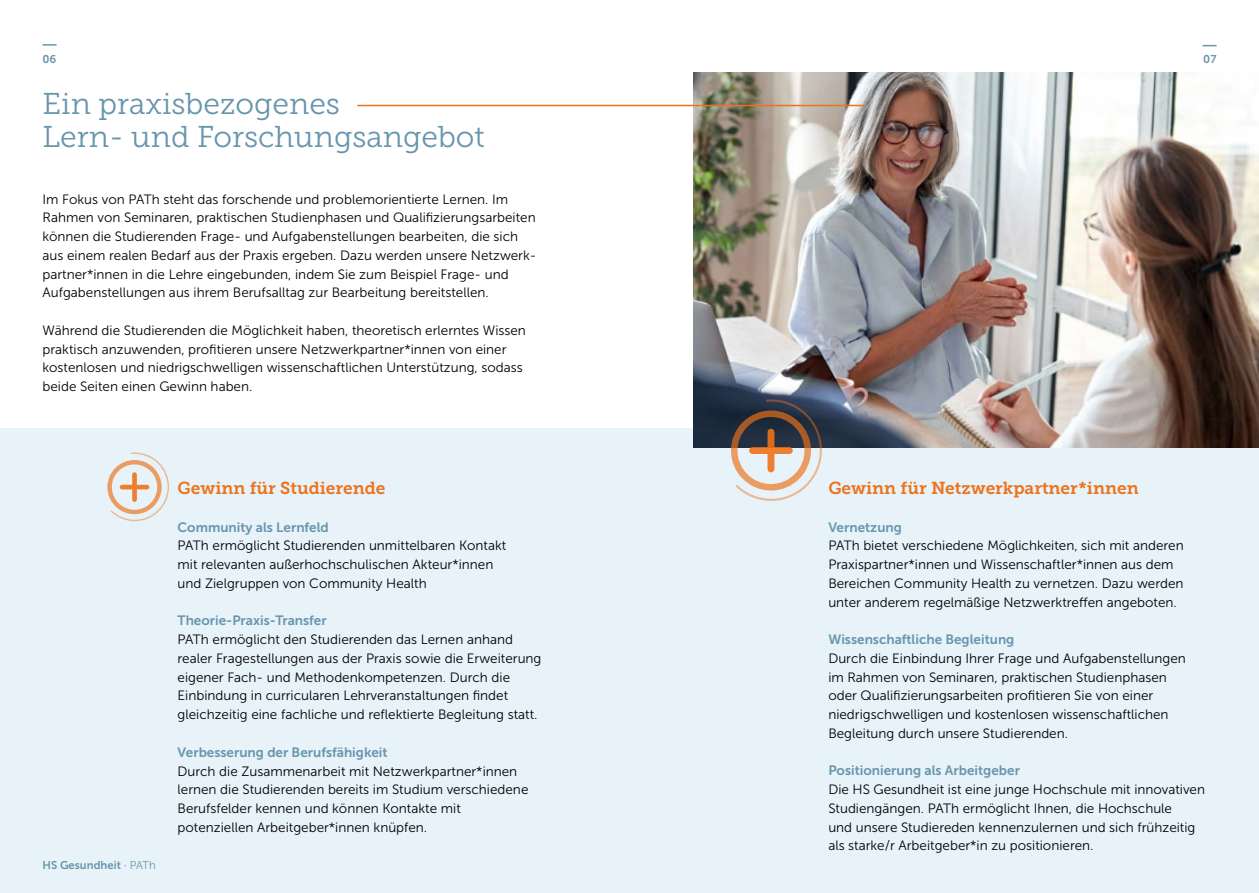
<style>
.page{position:relative;width:1259px;height:893px;background:#fff}
.page>*{position:absolute;margin:0;border:0;box-sizing:border-box;transform-origin:0 0}
.t1{font:30px/33px "Museo Slab 300";color:#6795ac}
.t2{font:17.25px "Museo Slab 700";color:#ee7219}
.t3{font:13.5px/18.8px "Museo Sans 300";color:#000}
.t4{font:13.5px "Museo Sans 700";color:#6795ac}
.t5{font:11.25px "Museo Sans 700";color:#6795ac}
.s1{font-family:"Museo Sans 500"}
.s2{font-family:"Museo Sans 300"}
</style>
<div class="page">
<div style="left:0;top:429px;width:1259px;height:464px;background:#e7f2f9"></div>
<img style="left:693px;top:72px;width:566px;height:375px">
<svg style="left:43px;top:44px;width:14px;height:2px"></svg>
<svg style="left:1202px;top:45px;width:14px;height:1px"></svg>
<svg style="left:109px;top:452px;width:60px;height:70px"></svg>
<svg style="left:733px;top:398px;width:90px;height:103px"></svg>
<hr style="left:357px;top:105px;width:508px;height:1px;background:#ee7219">
<p class="t5" style="left:43px;top:53px;width:15px">06</p>
<p class="t5" style="left:1203px;top:53px;width:15px">07</p>
<h1 class="t1" style="left:43px;top:88px;width:444px">Ein praxisbezogenes<br>Lern- und Forschungsangebot</h1>
<p class="t3" style="left:43px;top:190px;width:495px">Im Fokus von PATh steht das forschende und problemorientierte Lernen. Im Rahmen von Seminaren, praktischen Studienphasen und Qualifizierungsarbeiten können die Studierenden Frage- und Aufgabenstellungen bearbeiten, die sich aus einem realen Bedarf aus der Praxis ergeben. Dazu werden unsere Netzwerk&shy;partner*innen in die Lehre eingebunden, indem Sie zum Beispiel Frage- und Aufgabenstellungen aus ihrem Berufsalltag zur Bearbeitung bereitstellen.</p>
<p class="t3" style="left:43px;top:321px;width:485px">Während die Studierenden die Möglichkeit haben, theoretisch erlerntes Wissen praktisch anzuwenden, profitieren unsere Netzwerkpartner*innen von einer kostenlosen und niedrigschwelligen wissenschaftlichen Unterstützung, sodass beide Seiten einen Gewinn haben.</p>
<p class="t5" style="left:43px;top:859px;width:115px">HS Gesundheit <span class="s1">·</span> <span class="s2">PATh</span></p>
<p class="t2" style="left:178px;top:478px;width:209px">Gewinn für Studierende</p>
<p class="t2" style="left:828px;top:478px;width:312px">Gewinn für Netzwerkpartner*innen</p>
<p class="t4" style="left:828px;top:519px;width:75px">Vernetzung</p>
<p class="t3" style="left:828px;top:536px;width:357px">PATh bietet verschiedene Möglichkeiten, sich mit anderen Praxispartner*innen und Wissenschaftler*innen aus dem Bereichen Community Health zu vernetzen. Dazu werden unter anderem regelmäßige Netzwerktreffen angeboten.</p>
<p class="t4" style="left:828px;top:632px;width:188px">Wissenschaftliche Begleitung</p>
<p class="t3" style="left:828px;top:649px;width:359px">Durch die Einbindung Ihrer Frage und Aufgabenstellungen im Rahmen von Seminaren, praktischen Studienphasen oder Qualifizierungsarbeiten profitieren Sie von einer niedrigschwelligen und kostenlosen wissenschaftlichen Begleitung durch unsere Studierenden.</p>
<p class="t4" style="left:828px;top:763px;width:193px">Positionierung als Arbeitgeber</p>
<p class="t3" style="left:828px;top:780px;width:378px">Die HS Gesundheit ist eine junge Hochschule mit innovativen Studiengängen. PATh ermöglicht Ihnen, die Hochschule<br>und unsere Studiereden kennenzulernen und sich frühzeitig als starke/r Arbeitgeber*in zu positionieren.</p>
<p class="t4" style="left:178px;top:519px;width:153px">Community als Lernfeld</p>
<p class="t3" style="left:178px;top:536px;width:330px">PATh ermöglicht Studierenden unmittelbaren Kontakt mit relevanten außerhochschulischen Akteur*innen und Zielgruppen von Community Health</p>
<p class="t4" style="left:178px;top:613px;width:151px">Theorie-Praxis-Transfer</p>
<p class="t3" style="left:178px;top:630px;width:365px">PATh ermöglicht den Studierenden das Lernen anhand realer Fragestellungen aus der Praxis sowie die Erweiterung eigener Fach- und Methodenkompetenzen. Durch die Einbindung in curricularen Lehrveranstaltungen findet gleichzeitig eine fachliche und reflektierte Begleitung statt.</p>
<p class="t4" style="left:178px;top:745px;width:211px">Verbesserung der Berufsfähigkeit</p>
<p class="t3" style="left:178px;top:762px;width:352px">Durch die Zusammenarbeit mit Netzwerkpartner*innen lernen die Studierenden bereits im Studium verschiedene Berufsfelder kennen und können Kontakte mit potenziellen Arbeitgeber*innen knüpfen.</p>
</div>
